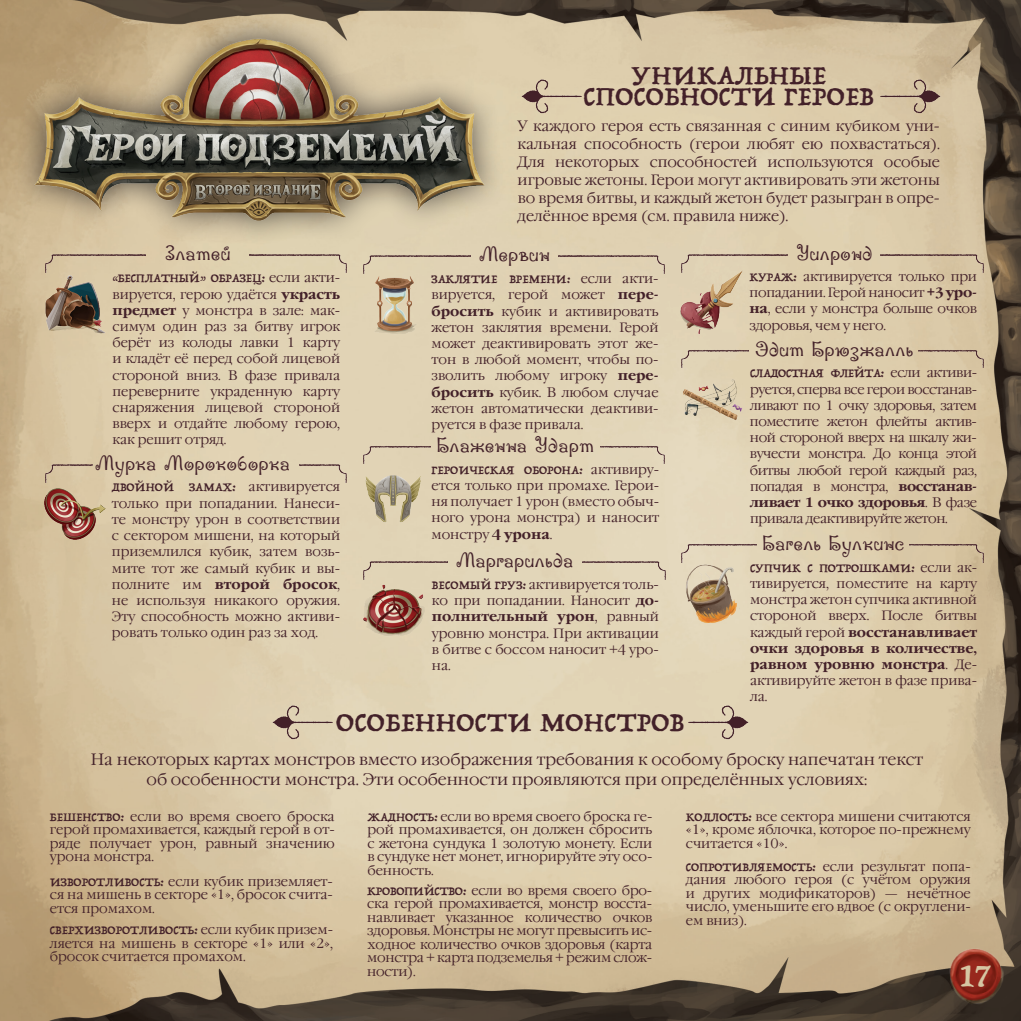
<style>
.page{position:relative;width:1021px;height:1021px;background:#fff}
.page>*{position:absolute;margin:0;border:0;box-sizing:border-box;transform-origin:0 0}
.t1{font:36px "Trattatello";color:#d6c6a3}
.t2{font:30px "Trattatello";letter-spacing:.01em;color:#432129}
.t3{font:22.5px "Penguin Attack Cyrillic";color:#432129}
.t4{font:16.5px/19.8px "Garamond C";color:#432129;text-align:center}
.t5{font:15px/18px "Garamond C";color:#432129;text-align:justify}
.t6{font:13.5px/16.2px "Garamond C";color:#432129;text-align:justify}
.t7{font:13.5px "Trattatello";color:#432129}
.t8{font:13.5px "Trattatello";letter-spacing:-.03em;color:#432129}
.s1{font-family:"Garamond C"}
.s2{font-weight:700}
.s3{font-family:"Trattatello"}
</style>
<div class="page">
<img style="left:46px;top:0;width:974px;height:1020px">
<img style="left:0;top:0;width:46px;height:1020px">
<img style="left:271px;top:705px;width:61px;height:34px">
<img style="left:689px;top:705px;width:61px;height:34px">
<img style="left:43px;top:481px;width:63px;height:64px">
<img style="left:43px;top:459px;width:50px;height:23px">
<img style="left:299px;top:459px;width:49px;height:23px">
<img style="left:679px;top:273px;width:64px;height:61px">
<img style="left:679px;top:562px;width:64px;height:63px">
<img style="left:679px;top:249px;width:108px;height:24px">
<img style="left:880px;top:249px;width:105px;height:24px">
<img style="left:43px;top:249px;width:102px;height:24px">
<img style="left:250px;top:249px;width:98px;height:24px">
<img style="left:361px;top:440px;width:69px;height:24px">
<img style="left:600px;top:440px;width:67px;height:24px">
<img style="left:361px;top:250px;width:110px;height:24px">
<img style="left:558px;top:250px;width:109px;height:24px">
<img style="left:679px;top:538px;width:77px;height:24px">
<img style="left:909px;top:538px;width:76px;height:24px">
<img style="left:520px;top:79px;width:61px;height:34px">
<img style="left:880px;top:79px;width:61px;height:34px">
<img style="left:361px;top:555px;width:86px;height:24px">
<img style="left:582px;top:555px;width:85px;height:24px">
<img style="left:679px;top:344px;width:69px;height:24px">
<img style="left:918px;top:344px;width:67px;height:24px">
<div style="left:10px;top:11px;width:498px;height:236px;background:#231f20;opacity:.75"></div>
<img style="left:17px;top:28px;width:485px;height:210px">
<img style="left:43px;top:272px;width:63px;height:64px">
<img style="left:361px;top:463px;width:64px;height:64px">
<img style="left:361px;top:578px;width:64px;height:64px">
<img style="left:361px;top:273px;width:64px;height:64px">
<img style="left:679px;top:367px;width:64px;height:64px">
<img style="left:943px;top:941px;width:66px;height:69px">
<h2 class="t2" style="left:631px;top:56px;width:197px">УНИКАЛЬНЫЕ</h2>
<h2 class="t2" style="left:583px;top:77px;width:292px">СПОСОБНОСТИ ГЕРОЕВ</h2>
<p class="t5" style="left:517px;top:117px;width:424px">У каждого героя есть связанная с синим кубиком уни&shy;кальная способность (герои любят ею похвастаться).<br>Для некоторых способностей используются особые игровые жетоны. Герои могут активировать эти жетоны во время битвы, и каждый жетон будет разыгран в опре&shy;делённое время (см. правила ниже).</p>
<h3 class="t3" style="left:165px;top:240px;width:66px">Златей</h3>
<h3 class="t3" style="left:796px;top:240px;width:78px">Уилронд</h3>
<h3 class="t3" style="left:479px;top:241px;width:73px">Мервин</h3>
<p class="t7" style="left:113px;top:270px;width:229px">«БЕСПЛАТНЫЙ» ОБРАЗЕЦ: <span class="s1">если акти-</span></p>
<p class="t6" style="left:113px;top:286px;width:229px">вируется, герою удаётся <span class="s2">украсть предмет</span> у монстра в зале: мак&shy;симум один раз за битву игрок берёт из колоды лавки 1 карту и кладёт её перед собой лицевой стороной вниз. В фазе привала переверните украденную карту снаряжения лицевой стороной вверх и отдайте любому герою, как решит отряд.</p>
<h3 class="t3" style="left:95px;top:450px;width:196px">Мурка Морокоборка</h3>
<p class="t7" style="left:112px;top:479px;width:230px">ДВОЙНОЙ ЗАМАХ: <span class="s1">активируется</span></p>
<p class="t6" style="left:112px;top:495px;width:230px">только при попадании. Нанеси&shy;те монстру урон в соответствии с сектором мишени, на который приземлился кубик, затем возь&shy;мите тот же самый кубик и вы&shy;полните им <span class="s2">второй бросок</span>, не используя никакого оружия.<br>Эту способность можно активи&shy;ровать только один раз за ход.</p>
<p class="t7" style="left:431px;top:270px;width:228px">ЗАКЛЯТИЕ ВРЕМЕНИ: <span class="s1">если акти-</span></p>
<p class="t6" style="left:431px;top:287px;width:228px">вируется, герой может <span class="s2">пере&shy;бросить</span> кубик и активировать жетон заклятия времени. Герой может деактивировать этот же&shy;тон в любой момент, чтобы по&shy;зволить любому игроку <span class="s2">пере&shy;бросить</span> кубик. В любом случае жетон автоматически деактиви&shy;руется в фазе привала.</p>
<h3 class="t3" style="left:436px;top:431px;width:159px">Блаженна Ударт</h3>
<p class="t7" style="left:431px;top:461px;width:229px">ГЕРОИЧЕСКАЯ ОБОРОНА: <span class="s1">активиру-</span></p>
<p class="t6" style="left:431px;top:477px;width:229px">ется только при промахе. Герои&shy;ня получает 1 урон (вместо обыч&shy;ного урона монстра) и наносит монстру <span class="s2">4 урона</span>.</p>
<p class="t6" style="left:432px;top:576px;width:228px"><span class="s3">ВЕСОМЫЙ ГРУЗ:</span> активируется толь&shy;ко при попадании. Наносит <span class="s2">до&shy;полнительный урон</span>, равный уровню монстра. При активации в битве с боссом наносит +4 уро&shy;на.</p>
<h3 class="t3" style="left:456px;top:547px;width:119px">Маргарильда</h3>
<h2 class="t2" style="left:336px;top:703px;width:349px">ОСОБЕННОСТИ МОНСТРОВ</h2>
<p class="t6" style="left:749px;top:269px;width:229px"><span class="s3">КУРАЖ:</span> активируется только при попадании. Герой наносит <span class="s2">+3 уро&shy;на</span>, если у монстра больше очков здоровья, чем у него.</p>
<h3 class="t3" style="left:755px;top:335px;width:160px">Эдит Брюзжалль</h3>
<p class="t8" style="left:750px;top:365px;width:228px">СЛАДОСТНАЯ ФЛЕЙТА: <span class="s1">если активи-</span></p>
<p class="t6" style="left:750px;top:381px;width:228px">руется, сперва все герои восстанав&shy;ливают по 1 очку здоровья, затем поместите жетон флейты актив&shy;ной стороной вверх на шкалу жи&shy;вучести монстра. До конца этой битвы любой герой каждый раз, попадая в монстра, <span class="s2">восстанав&shy;ливает 1 очко здоровья</span>. В фазе привала деактивируйте жетон.</p>
<h3 class="t3" style="left:762px;top:530px;width:144px">Багель Булкинс</h3>
<p class="t7" style="left:750px;top:559px;width:228px">СУПЧИК С ПОТРОШКАМИ: <span class="s1">если ак-</span></p>
<p class="t6" style="left:750px;top:575px;width:228px">тивируется, поместите на карту монстра жетон супчика активной стороной вверх. После битвы каждый герой <span class="s2">восстанавливает очки здоровья в количестве, равном уровню монстра</span>. Де&shy;активируйте жетон в фазе прива&shy;ла.</p>
<p class="t4" style="left:91px;top:750px;width:833px">На некоторых картах монстров вместо изображения требования к особому броску напечатан текст об особенности монстра. Эти особенности проявляются при определённых условиях:</p>
<p class="t6" style="left:50px;top:809px;width:286px;line-height:13.5px"><span class="s3">БЕШЕНСТВО:</span> если во время своего броска герой промахивается, каждый герой в от&shy;ряде получает урон, равный значению урона монстра.</p>
<p class="t6" style="left:367px;top:809px;width:286px;line-height:13.5px"><span class="s3">ЖАДНОСТЬ:</span> если во время своего броска ге&shy;рой промахивается, он должен сбросить с жетона сундука 1 золотую монету. Если в сундуке нет монет, игнорируйте эту осо&shy;бенность.</p>
<p class="t6" style="left:50px;top:874px;width:285px;line-height:13.5px"><span class="s3">ИЗВОРОТЛИВОСТЬ:</span> если кубик приземляет&shy;ся на мишень в секторе «1», бросок счита&shy;ется промахом.</p>
<p class="t6" style="left:367px;top:883px;width:286px;line-height:13.5px"><span class="s3">КРОВОПИЙСТВО:</span> если во время своего бро&shy;ска герой промахивается, монстр восста&shy;навливает указанное количество очков здоровья. Монстры не могут превысить ис&shy;ходное количество очков здоровья (карта монстра + карта подземелья + режим слож&shy;ности).</p>
<p class="t7" style="left:50px;top:921px;width:285px">СВЕРХИЗВОРОТЛИВОСТЬ: <span class="s1">если кубик призем-</span></p>
<p class="t6" style="left:50px;top:936px;width:285px;line-height:13.5px">ляется на мишень в секторе «1» или «2», бросок считается промахом.</p>
<p class="t6" style="left:685px;top:810px;width:286px;line-height:13.5px"><span class="s3">КОДЛОСТЬ:</span> все сектора мишени считаются «1», кроме яблочка, которое по-прежнему считается «10».</p>
<p class="t6" style="left:685px;top:859px;width:286px;line-height:13.5px"><span class="s3">СОПРОТИВЛЯЕМОСТЬ:</span> если результат попа&shy;дания любого героя (с учётом оружия и других модификаторов) — нечётное число, уменьшите его вдвое (с округлени&shy;ем вниз).</p>
<h1 class="t1" style="left:959px;top:952px;width:33px">17</h1>
</div>
